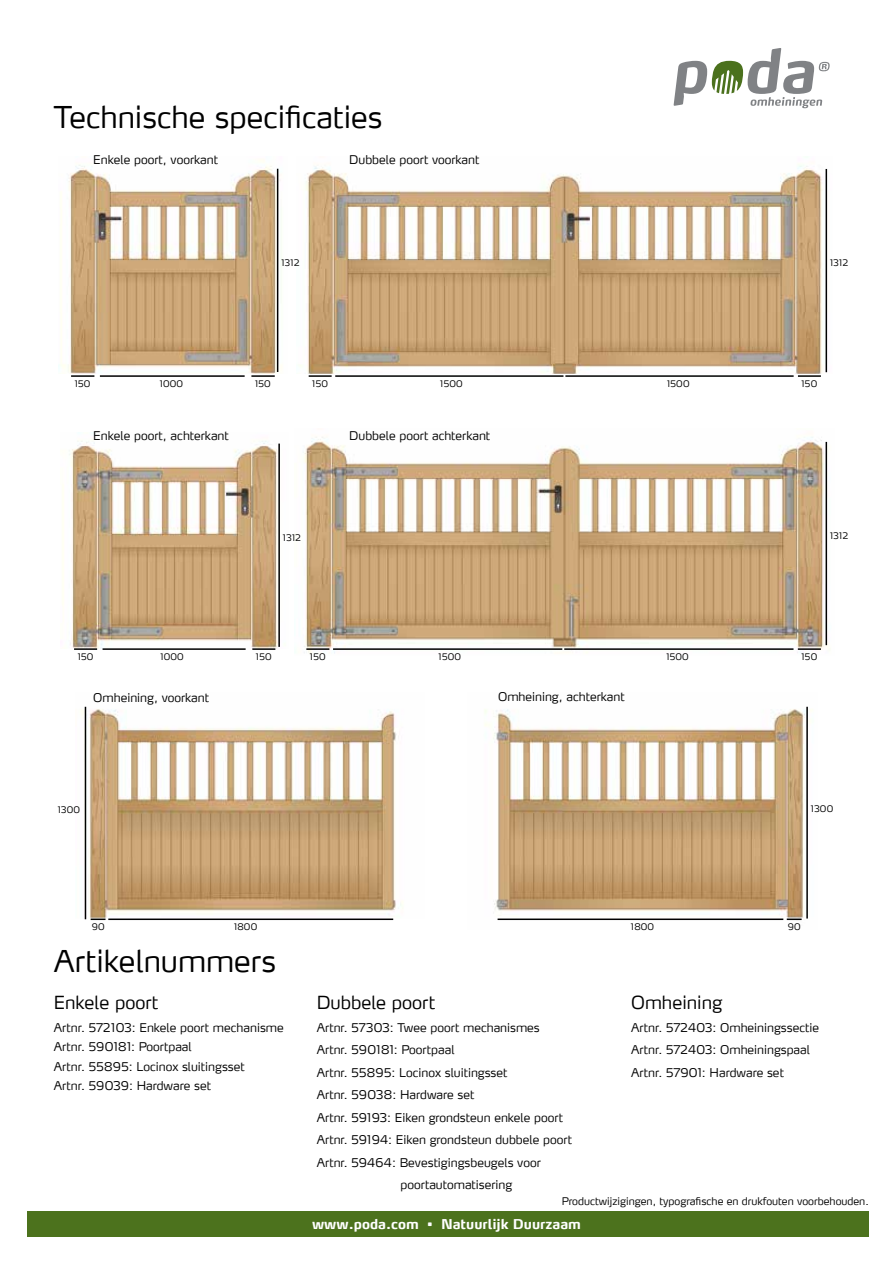
<style>
.page{position:relative;width:893px;height:1263px;background:#fff}
.page>*{position:absolute;margin:0;border:0;box-sizing:border-box;transform-origin:0 0}
.t1{font:300 30px "Max";color:#000}
.t2{font:300 18px "Max LF";color:#000}
.t3{font:700 13.5px "Max";color:#fff}
.t4{font:300 12px/19.5px "Max LF";color:#000}
.t5{font:300 12px "Max";color:#000}
.t6{font:300 10.5px "Max";color:#000}
.t7{font:300 9px "Max LF";letter-spacing:.02em;color:#000}
</style>
<div class="page">
<div style="left:27px;top:1211px;width:842px;height:26px;background:#4c721d"></div>
<svg style="left:674px;top:48px;width:156px;height:60px"></svg>
<img style="left:58px;top:160px;width:224px;height:213px">
<img style="left:300px;top:166px;width:528px;height:207px">
<img style="left:62px;top:441px;width:218px;height:207px">
<img style="left:304px;top:437px;width:526px;height:217px">
<img style="left:81px;top:706px;width:322px;height:212px">
<img style="left:484px;top:706px;width:328px;height:215px">
<hr style="left:309px;top:375px;width:23px;height:2px;background:#000">
<hr style="left:798px;top:375px;width:23px;height:2px;background:#000">
<hr style="left:335px;top:375px;width:228px;height:2px;background:#000">
<hr style="left:565px;top:375px;width:229px;height:2px;background:#000">
<hr style="left:306px;top:648px;width:23px;height:2px;background:#000">
<hr style="left:798px;top:648px;width:23px;height:2px;background:#000">
<hr style="left:333px;top:648px;width:229px;height:2px;background:#000">
<hr style="left:564px;top:648px;width:229px;height:2px;background:#000">
<hr style="left:826px;top:442px;width:1px;height:203px;background:#000">
<hr style="left:826px;top:169px;width:1px;height:203px;background:#000">
<hr style="left:277px;top:169px;width:1px;height:203px;background:#000">
<hr style="left:278px;top:444px;width:2px;height:203px;background:#000">
<hr style="left:252px;top:648px;width:23px;height:2px;background:#000">
<hr style="left:74px;top:648px;width:23px;height:2px;background:#000">
<hr style="left:103px;top:648px;width:143px;height:2px;background:#000">
<hr style="left:251px;top:375px;width:24px;height:2px;background:#000">
<hr style="left:71px;top:375px;width:23px;height:2px;background:#000">
<hr style="left:100px;top:375px;width:145px;height:2px;background:#000">
<svg style="left:91px;top:918px;width:15px;height:2px"></svg>
<svg style="left:787px;top:918px;width:15px;height:2px"></svg>
<hr style="left:498px;top:918px;width:285px;height:2px;background:#000">
<hr style="left:108px;top:918px;width:285px;height:2px;background:#000">
<hr style="left:806px;top:707px;width:2px;height:211px;background:#000">
<hr style="left:85px;top:707px;width:1px;height:212px;background:#000">
<h1 class="t1" style="left:54px;top:98px;width:330px">Technische specificaties</h1>
<p class="t5" style="left:93px;top:152px;width:126px">Enkele poort, voorkant</p>
<p class="t5" style="left:349px;top:152px;width:132px">Dubbele poort voorkant</p>
<p class="t7" style="left:281px;top:257px;width:20px">1312</p>
<p class="t7" style="left:830px;top:257px;width:20px">1312</p>
<p class="t7" style="left:75px;top:378px;width:17px">150</p>
<p class="t7" style="left:160px;top:378px;width:25px">1000</p>
<p class="t7" style="left:255px;top:378px;width:17px">150</p>
<p class="t5" style="left:93px;top:429px;width:137px">Enkele poort, achterkant</p>
<p class="t7" style="left:312px;top:378px;width:17px">150</p>
<p class="t7" style="left:440px;top:378px;width:24px">1500</p>
<p class="t7" style="left:667px;top:378px;width:24px">1500</p>
<p class="t7" style="left:801px;top:378px;width:17px">150</p>
<p class="t5" style="left:349px;top:429px;width:142px">Dubbele poort achterkant</p>
<p class="t7" style="left:283px;top:532px;width:20px">1312</p>
<p class="t7" style="left:830px;top:530px;width:20px">1312</p>
<p class="t7" style="left:78px;top:651px;width:17px">150</p>
<p class="t7" style="left:160px;top:651px;width:25px">1000</p>
<p class="t7" style="left:256px;top:651px;width:17px">150</p>
<p class="t7" style="left:310px;top:651px;width:17px">150</p>
<p class="t7" style="left:439px;top:651px;width:24px">1500</p>
<p class="t7" style="left:666px;top:651px;width:24px">1500</p>
<p class="t7" style="left:801px;top:651px;width:17px">150</p>
<p class="t5" style="left:93px;top:690px;width:117px">Omheining, voorkant</p>
<p class="t5" style="left:498px;top:689px;width:128px">Omheining, achterkant</p>
<p class="t7" style="left:58px;top:804px;width:24px">1300</p>
<p class="t7" style="left:811px;top:803px;width:24px">1300</p>
<p class="t7" style="left:92px;top:921px;width:14px">90</p>
<p class="t7" style="left:234px;top:921px;width:25px">1800</p>
<p class="t7" style="left:631px;top:921px;width:25px">1800</p>
<p class="t7" style="left:788px;top:921px;width:14px">90</p>
<h1 class="t1" style="left:54px;top:942px;width:224px">Artikelnummers</h1>
<h2 class="t2" style="left:54px;top:991px;width:106px">Enkele poort</h2>
<p class="t4" style="left:54px;top:1017px;width:231px">Artnr. 572103: Enkele poort mechanisme<br>Artnr. 590181: Poortpaal<br>Artnr. 55895: Locinox sluitingsset<br>Artnr. 59039: Hardware set</p>
<h2 class="t2" style="left:317px;top:991px;width:120px">Dubbele poort</h2>
<p class="t4" style="left:317px;top:1017px;width:225px">Artnr. 57303: Twee poort mechanismes</p>
<p class="t4" style="left:317px;top:1040px;width:139px">Artnr. 590181: Poortpaal</p>
<p class="t4" style="left:317px;top:1062px;width:192px">Artnr. 55895: Locinox sluitingsset</p>
<p class="t4" style="left:317px;top:1085px;width:159px">Artnr. 59038: Hardware set</p>
<p class="t4" style="left:317px;top:1107px;width:248px">Artnr. 59193: Eiken grondsteun enkele poort</p>
<p class="t4" style="left:317px;top:1130px;width:257px">Artnr. 59194: Eiken grondsteun dubbele poort</p>
<p class="t4" style="left:317px;top:1152px;width:226px">Artnr. 59464: Bevestigingsbeugels voor</p>
<p class="t4" style="left:400px;top:1175px;width:113px">poortautomatisering</p>
<h2 class="t2" style="left:631px;top:991px;width:93px">Omheining</h2>
<p class="t4" style="left:631px;top:1016px;width:189px;line-height:22.5px">Artnr. 572403: Omheiningssectie<br>Artnr. 572403: Omheiningspaal<br>Artnr. 57901: Hardware set</p>
<p class="t6" style="left:562px;top:1194px;width:309px">Productwijzigingen, typografische en drukfouten voorbehouden.</p>
<p class="t3" style="left:312px;top:1215px;width:270px">www.poda.com • Natuurlijk Duurzaam</p>
</div>
